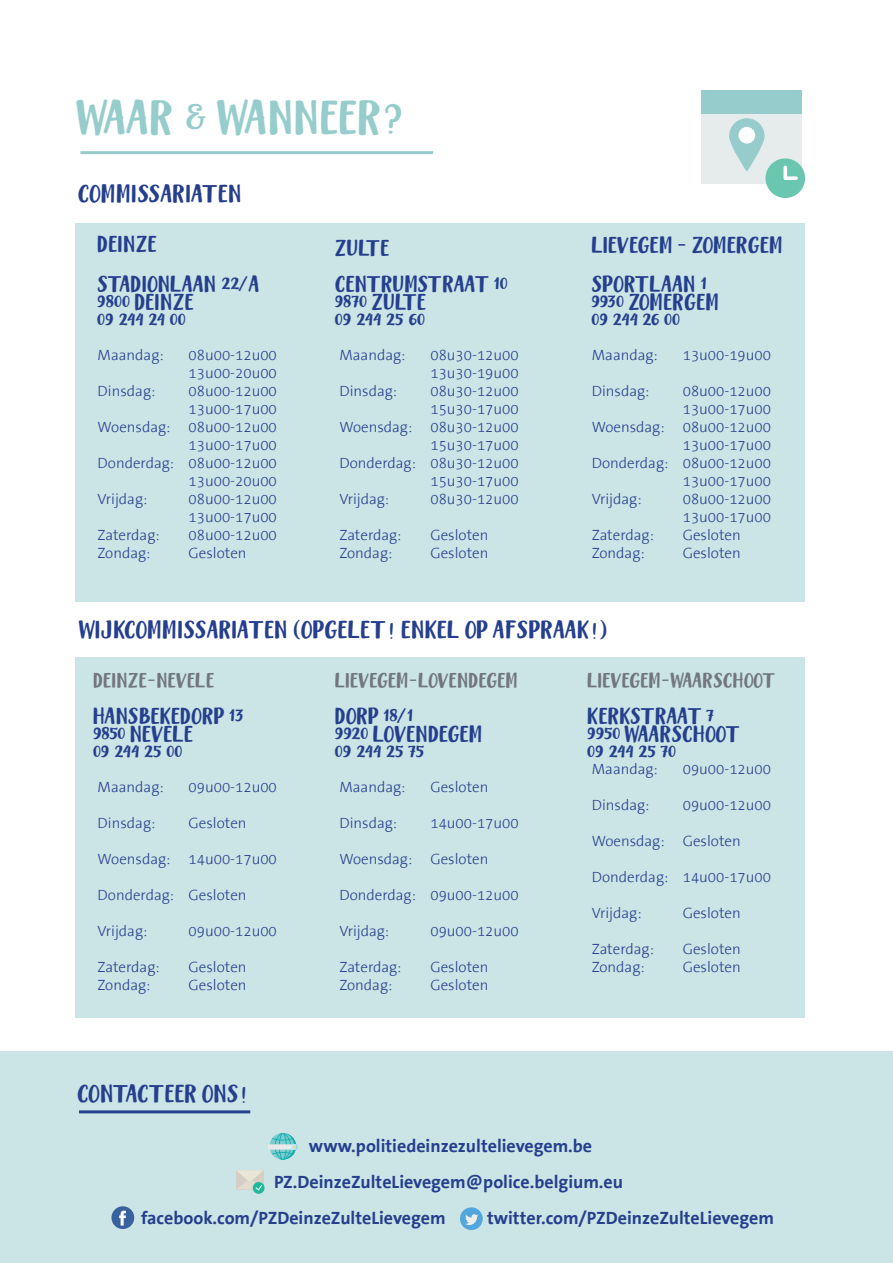
<style>
.page{position:relative;width:893px;height:1263px;background:#fff}
.page>*{position:absolute;margin:0;border:0;box-sizing:border-box;transform-origin:0 0}
.t1{font:34.5px "Chandelle Display";color:#96cccc}
.Lopende_tekst{font:700 18px/36px "The Sans TTB7";color:#253f8e}
.t2{font:18px "Chandelle Display";color:#253f8e}
.t3{font:16.5px "Chandelle Display";color:#253f8e}
.t4{font:16.5px "Chandelle Display";letter-spacing:-.025em;color:#253f8e}
.Alineastijl_2{font:300 15px "The Sans TTB3";color:#253f8e}
.Alineastijl_2-2{font:15px "Chandelle Display";color:#72777e}
</style>
<div class="page">
<div style="left:75px;top:223px;width:730px;height:379px;background:#cbe4e5"></div>
<div style="left:75px;top:658px;width:730px;height:360px;background:#cbe4e5"></div>
<hr style="left:80px;top:151px;width:353px;height:3px;background:#96cccc">
<div style="left:0;top:1052px;width:893px;height:211px;background:#cbe4e5"></div>
<div style="left:111px;top:1206px;width:23px;height:23px;background:#39619e;border-radius:50%"></div>
<svg style="left:119px;top:1211px;width:7px;height:14px"></svg>
<svg style="left:253px;top:1182px;width:12px;height:12px"></svg>
<svg style="left:236px;top:1170px;width:28px;height:20px"></svg>
<svg style="left:269px;top:1133px;width:27px;height:26px"></svg>
<div style="left:268px;top:1144px;width:30px;height:6px;background:#e8e9ea"></div>
<svg style="left:272px;top:1133px;width:26px;height:26px"></svg>
<div style="left:460px;top:1207px;width:23px;height:23px;background:#52a6dc;border-radius:50%"></div>
<svg style="left:465px;top:1214px;width:13px;height:11px"></svg>
<hr style="left:79px;top:1110px;width:171px;height:3px;background:#253f8e">
<div style="left:701px;top:113px;width:100px;height:71px;background:#e6ecec"></div>
<div style="left:701px;top:90px;width:100px;height:23px;background:#96cccc"></div>
<div style="left:765px;top:158px;width:40px;height:40px;background:#6bc6af;border-radius:50%"></div>
<svg style="left:783px;top:166px;width:15px;height:14px"></svg>
<svg style="left:729px;top:118px;width:36px;height:54px"></svg>
<div style="left:738px;top:127px;width:17px;height:17px;background:#fff;border-radius:50%"></div>
<p class="t1" style="left:77px;top:93px;width:330px">WAAR &amp; WANNEER?</p>
<p class="t2" style="left:78px;top:181px;width:166px">COMMISSARIATEN</p>
<p class="t3" style="left:98px;top:232px;width:61px">DEINZE</p>
<p class="t3" style="left:98px;top:272px;width:164px">STADIONLAAN 22/A</p>
<p class="t3" style="left:98px;top:290px;width:98px">9800 DEINZE</p>
<p class="t3" style="left:98px;top:308px;width:90px">09 244 24 00</p>
<p class="Alineastijl_2" style="left:98px;top:347px;width:68px">Maandag:</p>
<p class="Alineastijl_2" style="left:189px;top:347px;width:90px">08u00-12u00</p>
<p class="Alineastijl_2" style="left:189px;top:365px;width:90px">13u00-20u00</p>
<p class="Alineastijl_2" style="left:98px;top:383px;width:59px">Dinsdag:</p>
<p class="Alineastijl_2" style="left:189px;top:383px;width:90px">08u00-12u00</p>
<p class="Alineastijl_2" style="left:189px;top:401px;width:90px">13u00-17u00</p>
<p class="Alineastijl_2" style="left:98px;top:419px;width:181px">Woensdag: 08u00-12u00</p>
<p class="Alineastijl_2" style="left:189px;top:437px;width:90px">13u00-17u00</p>
<p class="Alineastijl_2" style="left:98px;top:455px;width:181px">Donderdag: 08u00-12u00</p>
<p class="Alineastijl_2" style="left:189px;top:473px;width:90px">13u00-20u00</p>
<p class="Alineastijl_2" style="left:98px;top:491px;width:51px">Vrijdag:</p>
<p class="Alineastijl_2" style="left:189px;top:491px;width:90px">08u00-12u00</p>
<p class="Alineastijl_2" style="left:189px;top:509px;width:90px">13u00-17u00</p>
<p class="Alineastijl_2" style="left:98px;top:527px;width:64px">Zaterdag:</p>
<p class="Alineastijl_2" style="left:189px;top:527px;width:90px">08u00-12u00</p>
<p class="Alineastijl_2" style="left:98px;top:545px;width:54px">Zondag:</p>
<p class="Alineastijl_2" style="left:189px;top:545px;width:60px">Gesloten</p>
<p class="t3" style="left:335px;top:236px;width:56px">ZULTE</p>
<p class="t3" style="left:335px;top:272px;width:174px">CENTRUMSTRAAT 10</p>
<p class="t3" style="left:335px;top:290px;width:93px">9870 ZULTE</p>
<p class="t3" style="left:335px;top:308px;width:92px">09 244 25 60</p>
<p class="Alineastijl_2" style="left:339px;top:347px;width:68px">Maandag:</p>
<p class="Alineastijl_2" style="left:430px;top:347px;width:90px">08u30-12u00</p>
<p class="Alineastijl_2" style="left:430px;top:365px;width:90px">13u30-19u00</p>
<p class="Alineastijl_2" style="left:339px;top:383px;width:59px">Dinsdag:</p>
<p class="Alineastijl_2" style="left:430px;top:383px;width:90px">08u30-12u00</p>
<p class="Alineastijl_2" style="left:430px;top:401px;width:90px">15u30-17u00</p>
<p class="Alineastijl_2" style="left:339px;top:419px;width:181px">Woensdag: 08u30-12u00</p>
<p class="Alineastijl_2" style="left:430px;top:437px;width:90px">15u30-17u00</p>
<p class="Alineastijl_2" style="left:339px;top:455px;width:181px">Donderdag: 08u30-12u00</p>
<p class="Alineastijl_2" style="left:430px;top:473px;width:90px">15u30-17u00</p>
<p class="Alineastijl_2" style="left:339px;top:491px;width:51px">Vrijdag:</p>
<p class="Alineastijl_2" style="left:430px;top:491px;width:90px">08u30-12u00</p>
<p class="Alineastijl_2" style="left:339px;top:527px;width:64px">Zaterdag:</p>
<p class="Alineastijl_2" style="left:430px;top:527px;width:60px">Gesloten</p>
<p class="Alineastijl_2" style="left:339px;top:545px;width:54px">Zondag:</p>
<p class="Alineastijl_2" style="left:430px;top:545px;width:60px">Gesloten</p>
<p class="t3" style="left:592px;top:234px;width:193px">LIEVEGEM - ZOMERGEM</p>
<p class="t3" style="left:592px;top:272px;width:117px">SPORTLAAN 1</p>
<p class="t3" style="left:592px;top:290px;width:129px">9930 ZOMERGEM</p>
<p class="t3" style="left:592px;top:308px;width:90px">09 244 26 00</p>
<p class="Alineastijl_2" style="left:592px;top:347px;width:68px">Maandag:</p>
<p class="Alineastijl_2" style="left:683px;top:347px;width:90px">13u00-19u00</p>
<p class="Alineastijl_2" style="left:592px;top:383px;width:59px">Dinsdag:</p>
<p class="Alineastijl_2" style="left:683px;top:383px;width:90px">08u00-12u00</p>
<p class="Alineastijl_2" style="left:683px;top:401px;width:90px">13u00-17u00</p>
<p class="Alineastijl_2" style="left:592px;top:419px;width:181px">Woensdag: 08u00-12u00</p>
<p class="Alineastijl_2" style="left:683px;top:437px;width:90px">13u00-17u00</p>
<p class="Alineastijl_2" style="left:592px;top:455px;width:181px">Donderdag: 08u00-12u00</p>
<p class="Alineastijl_2" style="left:683px;top:473px;width:90px">13u00-17u00</p>
<p class="Alineastijl_2" style="left:592px;top:491px;width:51px">Vrijdag:</p>
<p class="Alineastijl_2" style="left:683px;top:491px;width:90px">08u00-12u00</p>
<p class="Alineastijl_2" style="left:683px;top:509px;width:90px">13u00-17u00</p>
<p class="Alineastijl_2" style="left:592px;top:527px;width:64px">Zaterdag:</p>
<p class="Alineastijl_2" style="left:683px;top:527px;width:60px">Gesloten</p>
<p class="Alineastijl_2" style="left:592px;top:545px;width:54px">Zondag:</p>
<p class="Alineastijl_2" style="left:683px;top:545px;width:60px">Gesloten</p>
<p class="t2" style="left:79px;top:617px;width:531px">WIJKCOMMISSARIATEN (OPGELET! ENKEL OP AFSPRAAK!)</p>
<p class="Alineastijl_2-2" style="left:93px;top:670px;width:123px">DEINZE-NEVELE</p>
<p class="t3" style="left:93px;top:704px;width:152px">HANSBEKEDORP 13</p>
<p class="t4" style="left:93px;top:722px;width:102px">9850 NEVELE</p>
<p class="t3" style="left:93px;top:740px;width:91px">09 244 25 00</p>
<p class="Alineastijl_2" style="left:98px;top:779px;width:68px">Maandag:</p>
<p class="Alineastijl_2" style="left:189px;top:779px;width:90px">09u00-12u00</p>
<p class="Alineastijl_2" style="left:98px;top:815px;width:59px">Dinsdag:</p>
<p class="Alineastijl_2" style="left:189px;top:815px;width:60px">Gesloten</p>
<p class="Alineastijl_2" style="left:98px;top:851px;width:181px">Woensdag: 14u00-17u00</p>
<p class="Alineastijl_2" style="left:98px;top:887px;width:150px">Donderdag: Gesloten</p>
<p class="Alineastijl_2" style="left:98px;top:923px;width:51px">Vrijdag:</p>
<p class="Alineastijl_2" style="left:189px;top:923px;width:90px">09u00-12u00</p>
<p class="Alineastijl_2" style="left:98px;top:959px;width:64px">Zaterdag:</p>
<p class="Alineastijl_2" style="left:189px;top:959px;width:60px">Gesloten</p>
<p class="Alineastijl_2" style="left:98px;top:977px;width:54px">Zondag:</p>
<p class="Alineastijl_2" style="left:189px;top:977px;width:60px">Gesloten</p>
<p class="t2" style="left:77px;top:1081px;width:173px">CONTACTEER ONS!</p>
<p class="Alineastijl_2-2" style="left:335px;top:670px;width:185px">LIEVEGEM-LOVENDEGEM</p>
<p class="t3" style="left:335px;top:704px;width:80px">DORP 18/1</p>
<p class="t3" style="left:335px;top:722px;width:149px">9920 LOVENDEGEM</p>
<p class="t3" style="left:335px;top:740px;width:91px">09 244 25 75</p>
<p class="Alineastijl_2" style="left:339px;top:779px;width:68px">Maandag:</p>
<p class="Alineastijl_2" style="left:430px;top:779px;width:60px">Gesloten</p>
<p class="Alineastijl_2" style="left:339px;top:815px;width:59px">Dinsdag:</p>
<p class="Alineastijl_2" style="left:430px;top:815px;width:90px">14u00-17u00</p>
<p class="Alineastijl_2" style="left:339px;top:851px;width:150px">Woensdag: Gesloten</p>
<p class="Alineastijl_2" style="left:339px;top:887px;width:181px">Donderdag: 09u00-12u00</p>
<p class="Alineastijl_2" style="left:339px;top:923px;width:51px">Vrijdag:</p>
<p class="Alineastijl_2" style="left:430px;top:923px;width:90px">09u00-12u00</p>
<p class="Alineastijl_2" style="left:339px;top:959px;width:64px">Zaterdag:</p>
<p class="Alineastijl_2" style="left:430px;top:959px;width:60px">Gesloten</p>
<p class="Alineastijl_2" style="left:339px;top:977px;width:54px">Zondag:</p>
<p class="Alineastijl_2" style="left:430px;top:977px;width:60px">Gesloten</p>
<p class="Alineastijl_2-2" style="left:587px;top:670px;width:190px">LIEVEGEM-WAARSCHOOT</p>
<p class="t3" style="left:587px;top:704px;width:128px">KERKSTRAAT 7</p>
<p class="t3" style="left:587px;top:722px;width:154px">9950 WAARSCHOOT</p>
<p class="t3" style="left:587px;top:740px;width:90px">09 244 25 70</p>
<p class="Alineastijl_2" style="left:592px;top:761px;width:68px">Maandag:</p>
<p class="Alineastijl_2" style="left:683px;top:761px;width:90px">09u00-12u00</p>
<p class="Alineastijl_2" style="left:592px;top:797px;width:59px">Dinsdag:</p>
<p class="Alineastijl_2" style="left:683px;top:797px;width:90px">09u00-12u00</p>
<p class="Alineastijl_2" style="left:592px;top:833px;width:150px">Woensdag: Gesloten</p>
<p class="Alineastijl_2" style="left:592px;top:869px;width:181px">Donderdag: 14u00-17u00</p>
<p class="Alineastijl_2" style="left:592px;top:905px;width:51px">Vrijdag:</p>
<p class="Alineastijl_2" style="left:683px;top:905px;width:60px">Gesloten</p>
<p class="Alineastijl_2" style="left:592px;top:941px;width:64px">Zaterdag:</p>
<p class="Alineastijl_2" style="left:683px;top:941px;width:60px">Gesloten</p>
<p class="Alineastijl_2" style="left:592px;top:959px;width:54px">Zondag:</p>
<p class="Alineastijl_2" style="left:683px;top:959px;width:60px">Gesloten</p>
<p class="Lopende_tekst" style="left:309px;top:1128px;width:285px">www.politiedeinzezultelievegem.be</p>
<p class="Lopende_tekst" style="left:141px;top:1164px;width:483px;text-indent:133px">PZ.DeinzeZulteLievegem@police.belgium.eu facebook.com/PZDeinzeZulteLievegem</p>
<p class="Lopende_tekst" style="left:487px;top:1200px;width:288px">twitter.com/PZDeinzeZulteLievegem</p>
</div>
